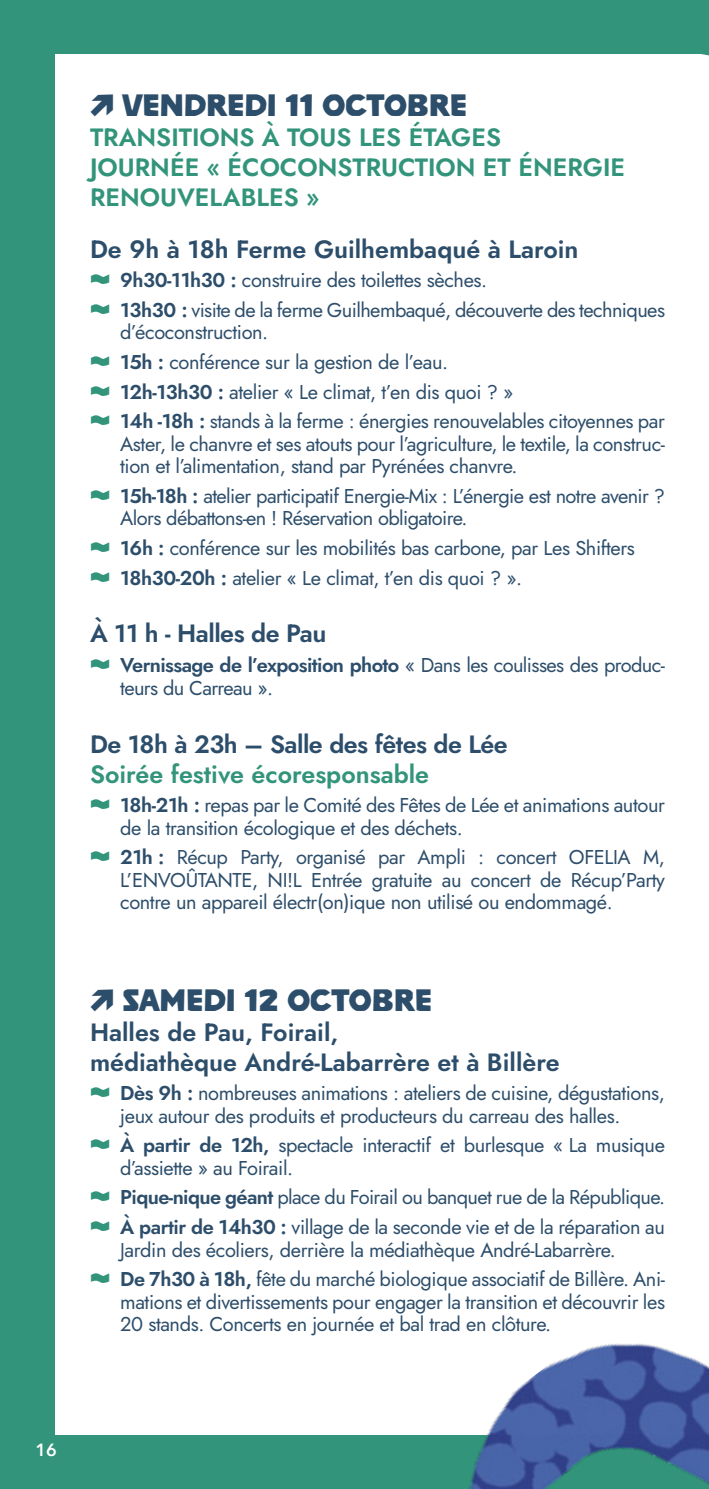
<style>
.page{position:relative;width:709px;height:1489px;background:#fff}
.page>*{position:absolute;margin:0;border:0;box-sizing:border-box;transform-origin:0 0}
.t1{font:500 35px "Poleno";color:#2d4e6b}
.t2{font:600 25px/30px "Jost";color:#32947a}
.t3{font:600 25px/30px "Jost";color:#2d4e6b}
.t4{font:600 25px "Jost";letter-spacing:-.02em;color:#2d4e6b}
.t5{font:20px/22.5px "Jost";letter-spacing:-.02em;color:#2d4e6b}
.t6{font:600 17.5px "Avenir Next LT Pro";color:#fff}
.s1{font-family:"Poleno";font-weight:500;font-size:40px;color:#32947a}
.s2{font-weight:600}
</style>
<div class="page">
<div style="left:0;top:0;width:54px;height:1488px;background:#32947a"></div>
<div style="left:0;top:0;width:709px;height:53px;background:#32947a"></div>
<div style="left:0;top:1435px;width:709px;height:53px;background:#32947a"></div>
<svg style="left:696px;top:53px;width:13px;height:3px"></svg>
<img style="left:469px;top:1343px;width:240px;height:145px">
<h1 class="t1" style="left:90px;top:86px;width:378px">↗ VENDREDI 11 OCTOBRE</h1>
<p class="t2" style="left:90px;top:123px;width:536px">TRANSITIONS À TOUS LES ÉTAGES<br>JOURNÉE « ÉCOCONSTRUCTION ET ÉNERGIE<br>RENOUVELABLES »</p>
<p class="t3" style="left:90px;top:234px;width:490px">De 9h à 18h Ferme Guilhembaqué à Laroin</p>
<p class="t5" style="left:90px;top:266px;width:576px;line-height:29.5px"><span class="s1">~</span> <span class="s2">9h30-11h30 :</span> construire des toilettes sèches.<br><span class="s1">~</span> <span class="s2">13h30 :</span> visite de la ferme Guilhembaqué, découverte des techniques</p>
<p class="t5" style="left:90px;top:318px;width:576px;line-height:29.5px;text-indent:30px">d’écoconstruction.<br><span class="s1">~</span> <span class="s2">15h :</span> conférence sur la gestion de l’eau.<br><span class="s1">~</span> <span class="s2">12h-13h30 :</span> atelier « Le climat, t’en dis quoi ? »<br><span class="s1">~</span> <span class="s2">14h -18h :</span> stands à la ferme : énergies renouvelables citoyennes par</p>
<p class="t5" style="left:120px;top:432px;width:546px">Aster, le chanvre et ses atouts pour l’agriculture, le textile, la construc&shy;tion et l’alimentation, stand par Pyrénées chanvre.</p>
<p class="t5" style="left:120px;top:484px;width:546px;text-indent:-30px"><span class="s1">~</span> <span class="s2">15h-18h :</span> atelier participatif Energie-Mix : L’énergie est notre avenir ?<br>Alors débattons-en ! Réservation obligatoire.</p>
<p class="t5" style="left:90px;top:533px;width:546px;line-height:29.5px"><span class="s1">~</span> <span class="s2">16h :</span> conférence sur les mobilités bas carbone, par Les Shifters <span class="s1">~</span> <span class="s2">18h30-20h :</span> atelier « Le climat, t’en dis quoi ? ».</p>
<p class="t4" style="left:90px;top:616px;width:238px">À 11 h - Halles de Pau</p>
<p class="t5" style="left:120px;top:654px;width:546px;text-indent:-30px"><span class="s1">~</span> <span class="s2">Vernissage de l’exposition photo</span> « Dans les coulisses des produc&shy;teurs du Carreau ».</p>
<p class="t4" style="left:90px;top:726px;width:419px">De 18h à 23h – Salle des fêtes de Lée</p>
<p class="t2" style="left:90px;top:759px;width:340px">Soirée festive écoresponsable</p>
<p class="t5" style="left:120px;top:794px;width:546px;text-indent:-30px"><span class="s1">~</span> <span class="s2">18h-21h :</span> repas par le Comité des Fêtes de Lée et animations autour de la transition écologique et des déchets.</p>
<p class="t5" style="left:120px;top:846px;width:546px;text-align:justify;text-indent:-30px"><span class="s1">~</span> <span class="s2">21h :</span> Récup Party, organisé par Ampli : concert OFELIA M, L’ENVOÛTANTE, NI!L Entrée gratuite au concert de Récup’Party contre un appareil électr(on)ique non utilisé ou endommagé.</p>
<h1 class="t1" style="left:90px;top:980px;width:343px">↗ SAMEDI 12 OCTOBRE</h1>
<p class="t3" style="left:90px;top:1016px;width:471px">Halles de Pau, Foirail,<br>médiathèque André-Labarrère et à Billère</p>
<p class="t5" style="left:120px;top:1082px;width:546px;text-indent:-30px"><span class="s1">~</span> <span class="s2">Dès 9h :</span> nombreuses animations : ateliers de cuisine, dégustations, jeux autour des produits et producteurs du carreau des halles.</p>
<p class="t5" style="left:120px;top:1134px;width:546px;text-indent:-30px"><span class="s1">~</span> <span class="s2">À partir de 12h,</span> spectacle interactif et burlesque « La musique d’assiette » au Foirail.</p>
<p class="t5" style="left:90px;top:1182px;width:576px;line-height:29.5px"><span class="s1">~</span> <span class="s2">Pique-nique géant</span> place du Foirail ou banquet rue de la République. <span class="s1">~</span> <span class="s2">À partir de 14h30 :</span> village de la seconde vie et de la réparation au</p>
<p class="t5" style="left:90px;top:1234px;width:576px;line-height:29.5px;text-indent:30px">Jardin des écoliers, derrière la médiathèque André-Labarrère.<br><span class="s1">~</span> <span class="s2">De 7h30 à 18h,</span> fête du marché biologique associatif de Billère. Ani-</p>
<p class="t5" style="left:120px;top:1290px;width:546px">mations et divertissements pour engager la transition et découvrir les<br>20 stands. Concerts en journée et bal trad en clôture.</p>
<p class="t6" style="left:35px;top:1438px;width:23px">16</p>
</div>
